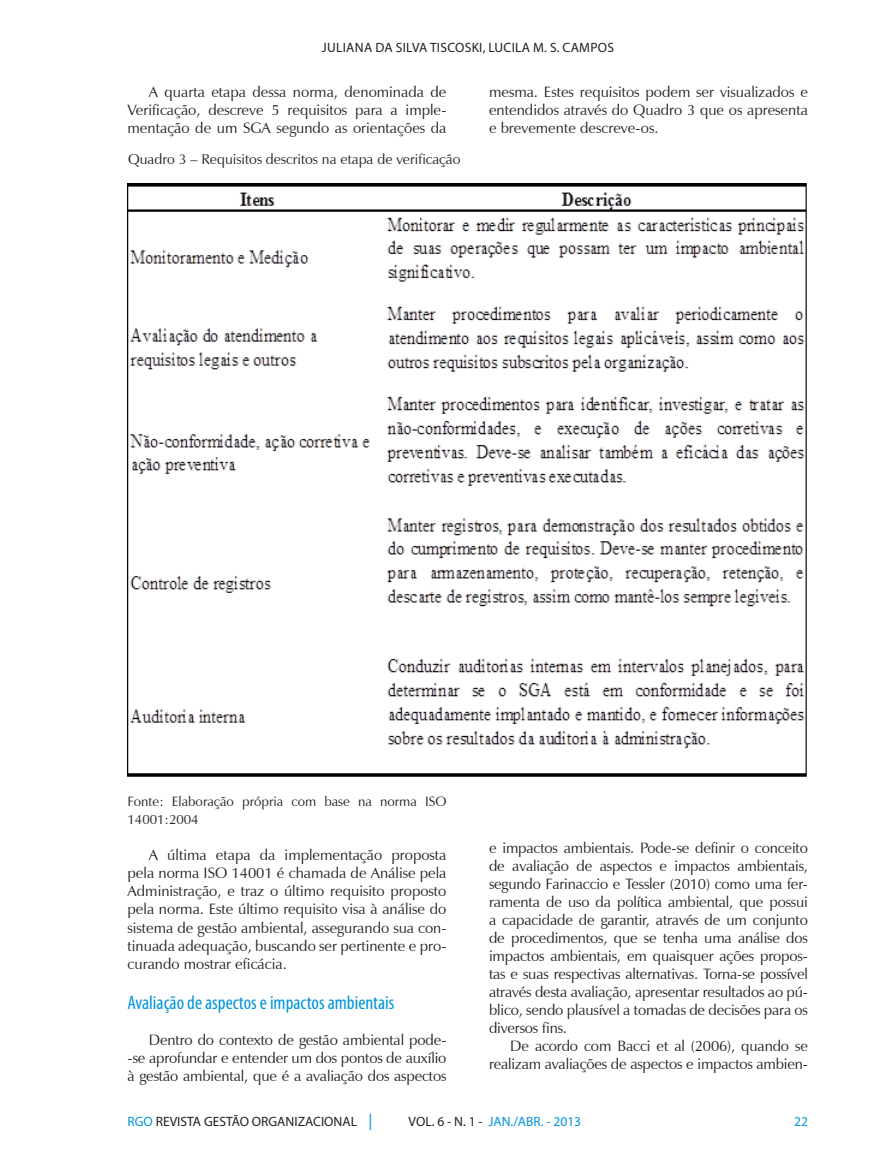
<style>
.page{position:relative;width:893px;height:1170px;background:#fff}
.page>*{position:absolute;margin:0;border:0;box-sizing:border-box;transform-origin:0 0}
.t1{font:condensed 19.5px "Myriad Pro";color:#0095d9}
.t2{font:15px/18px "Zapf Humanist 601 BT";letter-spacing:-.01em;color:#231f20;text-align:justify}
.t3{font:14.25px "Zapf Humanist 601 BT";color:#231f20}
.t4{font:13.5px/18px "Zapf Humanist 601 BT";color:#231f20}
.t5{font:13.5px "Myriad Pro";letter-spacing:.02em;color:#231f20}
.t6{font:13.5px "Myriad Pro";color:#231f20}
.t7{font:13.5px "Myriad Pro";color:#0095d9}
.s1{color:#0095d9}
.s2{font-size:16.5px;color:#0095d9}
.s3{color:#231f20}
</style>
<div class="page">
<img style="left:128px;top:183px;width:679px;height:594px">
<p class="t5" style="left:322px;top:39px;width:292px">JULIANA DA SILVA TISCOSKI, LUCILA M. S. CAMPOS</p>
<p class="t2" style="left:128px;top:82px;width:320px;text-indent:21px">A quarta etapa dessa norma, denominada de Verificação, descreve 5 requisitos para a imple&shy;mentação de um SGA segundo as orientações da</p>
<p class="t2" style="left:489px;top:82px;width:320px">mesma. Estes requisitos podem ser visualizados e entendidos através do Quadro 3 que os apresenta e brevemente descreve-os.</p>
<p class="t3" style="left:128px;top:150px;width:334px">Quadro 3 – Requisitos descritos na etapa de verificação</p>
<p class="t4" style="left:128px;top:792px;width:320px">Fonte: Elaboração própria com base na norma ISO<br>14001:2004</p>
<p class="t2" style="left:128px;top:846px;width:320px;text-indent:21px">A última etapa da implementação proposta pela norma ISO 14001 é chamada de Análise pela Administração, e traz o último requisito proposto pela norma. Este último requisito visa à análise do sistema de gestão ambiental, assegurando sua con&shy;tinuada adequação, buscando ser pertinente e pro&shy;curando mostrar eficácia.</p>
<h1 class="t1" style="left:128px;top:990px;width:268px">Avaliação de aspectos e impactos ambientais</h1>
<p class="t2" style="left:128px;top:1030px;width:320px;text-indent:21px">Dentro do contexto de gestão ambiental pode--se aprofundar e entender um dos pontos de auxílio à gestão ambiental, que é a avaliação dos aspectos</p>
<p class="t2" style="left:489px;top:838px;width:320px">e impactos ambientais. Pode-se definir o conceito de avaliação de aspectos e impactos ambientais, segundo Farinaccio e Tessler (2010) como uma fer&shy;ramenta de uso da política ambiental, que possui a capacidade de garantir, através de um conjunto de procedimentos, que se tenha uma análise dos impactos ambientais, em quaisquer ações propos&shy;tas e suas respectivas alternativas. Torna-se possível através desta avaliação, apresentar resultados ao pú&shy;blico, sendo plausível a tomadas de decisões para os diversos fins.</p>
<p class="t2" style="left:489px;top:1036px;width:320px;text-align:right">De acordo com Bacci et al (2006), quando se realizam avaliações de aspectos e impactos ambien-</p>
<p class="t6" style="left:128px;top:1113px;width:246px"><span class="s1">RGO</span> REVISTA GESTÃO ORGANIZACIONAL <span class="s2">|</span></p>
<p class="t7" style="left:409px;top:1113px;width:174px"><span class="s3">VOL. 6 - N. 1 -</span> JAN./ABR. - 2013</p>
<p class="t7" style="left:794px;top:1113px;width:15px">22</p>
</div>
